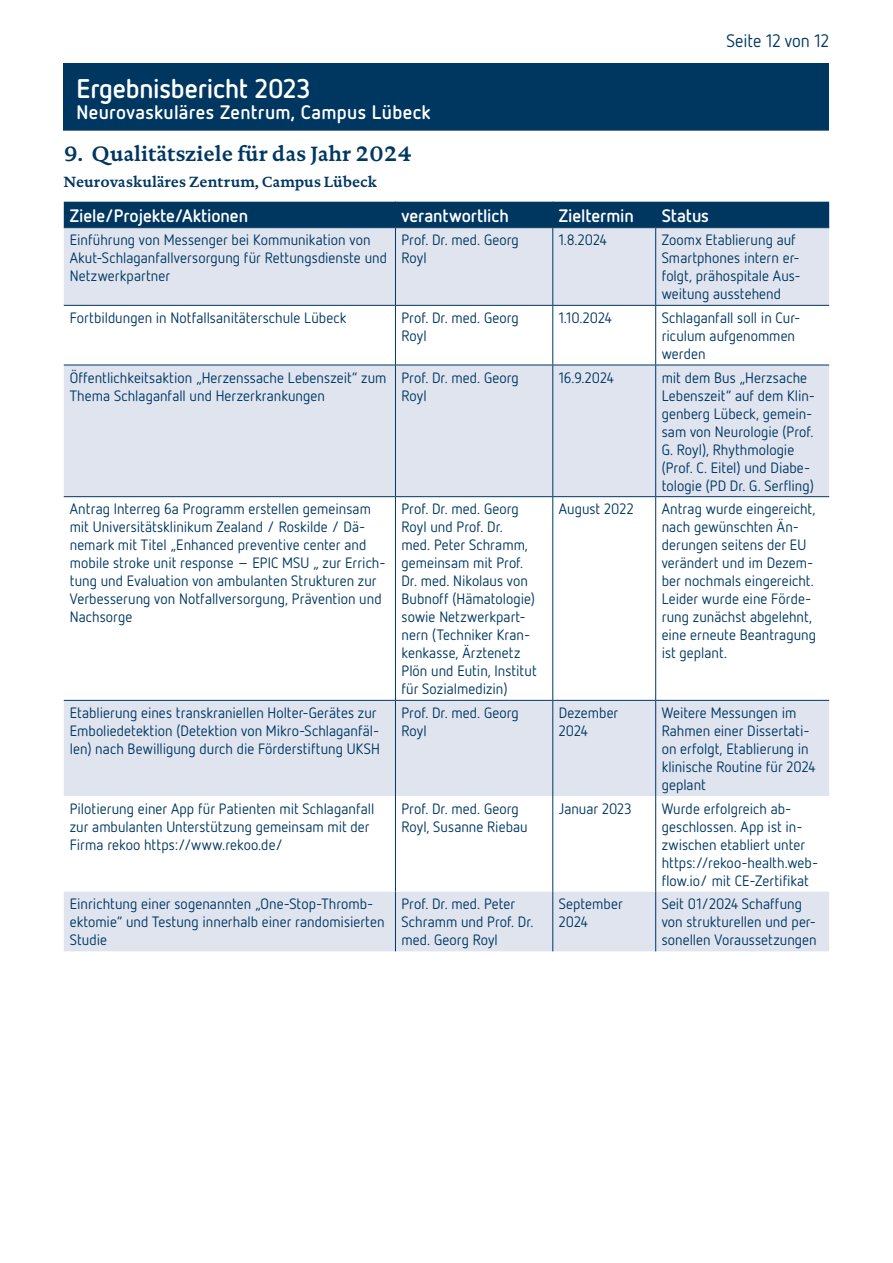
<style>
.page{position:relative;width:893px;height:1263px;background:#fff}
.page>*{position:absolute;margin:0;border:0;box-sizing:border-box;transform-origin:0 0}
.t1{font:700 27px "Netto OT";letter-spacing:-.01em;color:#fff}
.t2{font:700 21px "DTL Documenta TOT";color:#003761}
.t3{font:700 19.5px "Netto OT";letter-spacing:.015em;color:#fff}
.t4{font:700 18px "Netto OT";letter-spacing:-.005em;color:#fff}
.t5{font:18px "Netto OT";color:#003761}
.t6{font:15px/18px "Netto OT";letter-spacing:.005em;color:#003761}
.t7{font:700 15px "DTL Documenta TOT";color:#003761}
</style>
<div class="page">
<div style="left:64px;top:64px;width:765px;height:68px;background:#003761"></div>
<hr style="left:43px;top:131px;width:807px;height:4px;background:#fff">
<svg style="left:64px;top:228px;width:765px;height:723px;fill:#dfe4ef"></svg>
<div style="left:64px;top:202px;width:765px;height:25px;background:#003761"></div>
<hr style="left:64px;top:227px;width:331px;height:1px;background:#003761">
<hr style="left:395px;top:227px;width:158px;height:1px;background:#003761">
<hr style="left:395px;top:228px;width:1px;height:77px;background:#003761">
<hr style="left:553px;top:227px;width:103px;height:1px;background:#003761">
<hr style="left:552px;top:228px;width:1px;height:77px;background:#003761">
<hr style="left:656px;top:227px;width:173px;height:1px;background:#003761">
<hr style="left:655px;top:228px;width:1px;height:77px;background:#003761">
<hr style="left:395px;top:306px;width:1px;height:59px;background:#003761">
<hr style="left:552px;top:306px;width:1px;height:59px;background:#003761">
<hr style="left:655px;top:306px;width:1px;height:59px;background:#003761">
<hr style="left:395px;top:365px;width:1px;height:131px;background:#003761">
<hr style="left:552px;top:365px;width:1px;height:131px;background:#003761">
<hr style="left:655px;top:365px;width:1px;height:131px;background:#003761">
<hr style="left:395px;top:497px;width:1px;height:203px;background:#003761">
<hr style="left:552px;top:497px;width:1px;height:203px;background:#003761">
<hr style="left:655px;top:497px;width:1px;height:203px;background:#003761">
<hr style="left:395px;top:701px;width:1px;height:95px;background:#003761">
<hr style="left:552px;top:701px;width:1px;height:95px;background:#003761">
<hr style="left:655px;top:701px;width:1px;height:95px;background:#003761">
<hr style="left:395px;top:796px;width:1px;height:96px;background:#003761">
<hr style="left:552px;top:796px;width:1px;height:96px;background:#003761">
<hr style="left:655px;top:796px;width:1px;height:96px;background:#003761">
<hr style="left:395px;top:892px;width:1px;height:59px;background:#003761">
<hr style="left:552px;top:892px;width:1px;height:59px;background:#003761">
<hr style="left:655px;top:892px;width:1px;height:59px;background:#003761">
<hr style="left:64px;top:305px;width:331px;height:1px;background:#003761">
<hr style="left:395px;top:305px;width:158px;height:1px;background:#003761">
<hr style="left:553px;top:305px;width:103px;height:1px;background:#003761">
<hr style="left:656px;top:305px;width:173px;height:1px;background:#003761">
<hr style="left:64px;top:365px;width:331px;height:1px;background:#003761">
<hr style="left:395px;top:365px;width:158px;height:1px;background:#003761">
<hr style="left:553px;top:365px;width:103px;height:1px;background:#003761">
<hr style="left:656px;top:365px;width:173px;height:1px;background:#003761">
<hr style="left:64px;top:496px;width:331px;height:1px;background:#003761">
<hr style="left:395px;top:496px;width:158px;height:1px;background:#003761">
<hr style="left:553px;top:496px;width:103px;height:1px;background:#003761">
<hr style="left:656px;top:496px;width:173px;height:1px;background:#003761">
<hr style="left:64px;top:700px;width:331px;height:1px;background:#003761">
<hr style="left:395px;top:700px;width:158px;height:1px;background:#003761">
<hr style="left:553px;top:700px;width:103px;height:1px;background:#003761">
<hr style="left:656px;top:700px;width:173px;height:1px;background:#003761">
<h1 class="t1" style="left:77px;top:71px;width:236px">Ergebnisbericht 2023</h1>
<h3 class="t3" style="left:77px;top:100px;width:356px">Neurovaskuläres Zentrum, Campus Lübeck</h3>
<p class="t5" style="left:726px;top:29px;width:104px">Seite 12 von 12</p>
<h2 class="t2" style="left:64px;top:140px;width:350px">9. Qualitätsziele für das Jahr 2024</h2>
<p class="t7" style="left:64px;top:173px;width:315px">Neurovaskuläres Zentrum, Campus Lübeck</p>
<p class="t4" style="left:70px;top:204px;width:180px">Ziele/Projekte/Aktionen</p>
<p class="t4" style="left:401px;top:204px;width:109px">verantwortlich</p>
<p class="t4" style="left:559px;top:204px;width:76px">Zieltermin</p>
<p class="t4" style="left:662px;top:204px;width:49px">Status</p>
<p class="t6" style="left:70px;top:231px;width:319px">Einführung von Messenger bei Kommunikation von<br>Akut-Schlaganfallversorgung für Rettungsdienste und<br>Netzwerkpartner</p>
<p class="t6" style="left:401px;top:231px;width:119px">Prof. Dr. med. Georg<br>Royl</p>
<p class="t6" style="left:559px;top:231px;width:50px">1.8.2024</p>
<p class="t6" style="left:662px;top:231px;width:141px">Zoomx Etablierung auf<br>Smartphones intern er&shy;folgt, prähospitale Aus&shy;weitung ausstehend</p>
<p class="t6" style="left:70px;top:308px;width:278px">Fortbildungen in Notfallsanitäterschule Lübeck</p>
<p class="t6" style="left:401px;top:308px;width:119px">Prof. Dr. med. Georg<br>Royl</p>
<p class="t6" style="left:559px;top:308px;width:54px">1.10.2024</p>
<p class="t6" style="left:662px;top:308px;width:140px">Schlaganfall soll in Cur&shy;riculum aufgenommen werden</p>
<p class="t6" style="left:70px;top:368px;width:318px">Öffentlichkeitsaktion „Herzenssache Lebenszeit“ zum<br>Thema Schlaganfall und Herzerkrankungen</p>
<p class="t6" style="left:401px;top:368px;width:119px">Prof. Dr. med. Georg<br>Royl</p>
<p class="t6" style="left:559px;top:368px;width:56px">16.9.2024</p>
<p class="t6" style="left:662px;top:368px;width:155px">mit dem Bus „Herzsache<br>Lebenszeit“ auf dem Klin&shy;genberg Lübeck, gemein&shy;sam von Neurologie (Prof.<br>G. Royl), Rhythmologie (Prof. C. Eitel) und Diabe&shy;tologie (PD Dr. G. Serfling)</p>
<p class="t6" style="left:70px;top:500px;width:317px">Antrag Interreg 6a Programm erstellen gemeinsam mit Universitätsklinikum Zealand / Roskilde / Dä&shy;nemark mit Titel „Enhanced preventive center and mobile stroke unit response – EPIC MSU „ zur Errich&shy;tung und Evaluation von ambulanten Strukturen zur Verbesserung von Notfallversorgung, Prävention und Nachsorge</p>
<p class="t6" style="left:401px;top:500px;width:137px">Prof. Dr. med. Georg<br>Royl und Prof. Dr.<br>med. Peter Schramm, gemeinsam mit Prof.<br>Dr. med. Nikolaus von<br>Bubnoff (Hämatologie) sowie Netzwerkpart&shy;nern (Techniker Kran&shy;kenkasse, Ärztenetz<br>Plön und Eutin, Institut für Sozialmedizin)</p>
<p class="t6" style="left:559px;top:500px;width:76px">August 2022</p>
<p class="t6" style="left:662px;top:500px;width:156px">Antrag wurde eingereicht, nach gewünschten Än&shy;derungen seitens der EU verändert und im Dezem&shy;ber nochmals eingereicht.<br>Leider wurde eine Förde&shy;rung zunächst abgelehnt, eine erneute Beantragung ist geplant.</p>
<p class="t6" style="left:70px;top:703px;width:311px">Etablierung eines transkraniellen Holter-Gerätes zur<br>Emboliedetektion (Detektion von Mikro-Schlaganfäl&shy;len) nach Bewilligung durch die Förderstiftung UKSH</p>
<p class="t6" style="left:401px;top:703px;width:119px">Prof. Dr. med. Georg<br>Royl</p>
<p class="t6" style="left:559px;top:703px;width:61px">Dezember<br>2024</p>
<p class="t6" style="left:662px;top:703px;width:155px">Weitere Messungen im<br>Rahmen einer Dissertati&shy;on erfolgt, Etablierung in klinische Routine für 2024 geplant</p>
<p class="t6" style="left:70px;top:799px;width:306px">Pilotierung einer App für Patienten mit Schlaganfall zur ambulanten Unterstützung gemeinsam mit der<br>Firma rekoo https://www.rekoo.de/</p>
<p class="t6" style="left:401px;top:799px;width:128px">Prof. Dr. med. Georg<br>Royl, Susanne Riebau</p>
<p class="t6" style="left:559px;top:799px;width:75px">Januar 2023</p>
<p class="t6" style="left:662px;top:799px;width:158px">Wurde erfolgreich ab&shy;geschlossen. App ist in&shy;zwischen etabliert unter https://rekoo-health.web&shy;flow.io/ mit CE-Zertifikat</p>
<p class="t6" style="left:70px;top:895px;width:316px">Einrichtung einer sogenannten „One-Stop-Thromb&shy;ektomie“ und Testung innerhalb einer randomisierten<br>Studie</p>
<p class="t6" style="left:401px;top:895px;width:133px">Prof. Dr. med. Peter<br>Schramm und Prof. Dr. med. Georg Royl</p>
<p class="t6" style="left:559px;top:895px;width:65px">September<br>2024</p>
<p class="t6" style="left:662px;top:895px;width:157px">Seit 01/2024 Schaffung von strukturellen und per&shy;sonellen Voraussetzungen</p>
</div>
